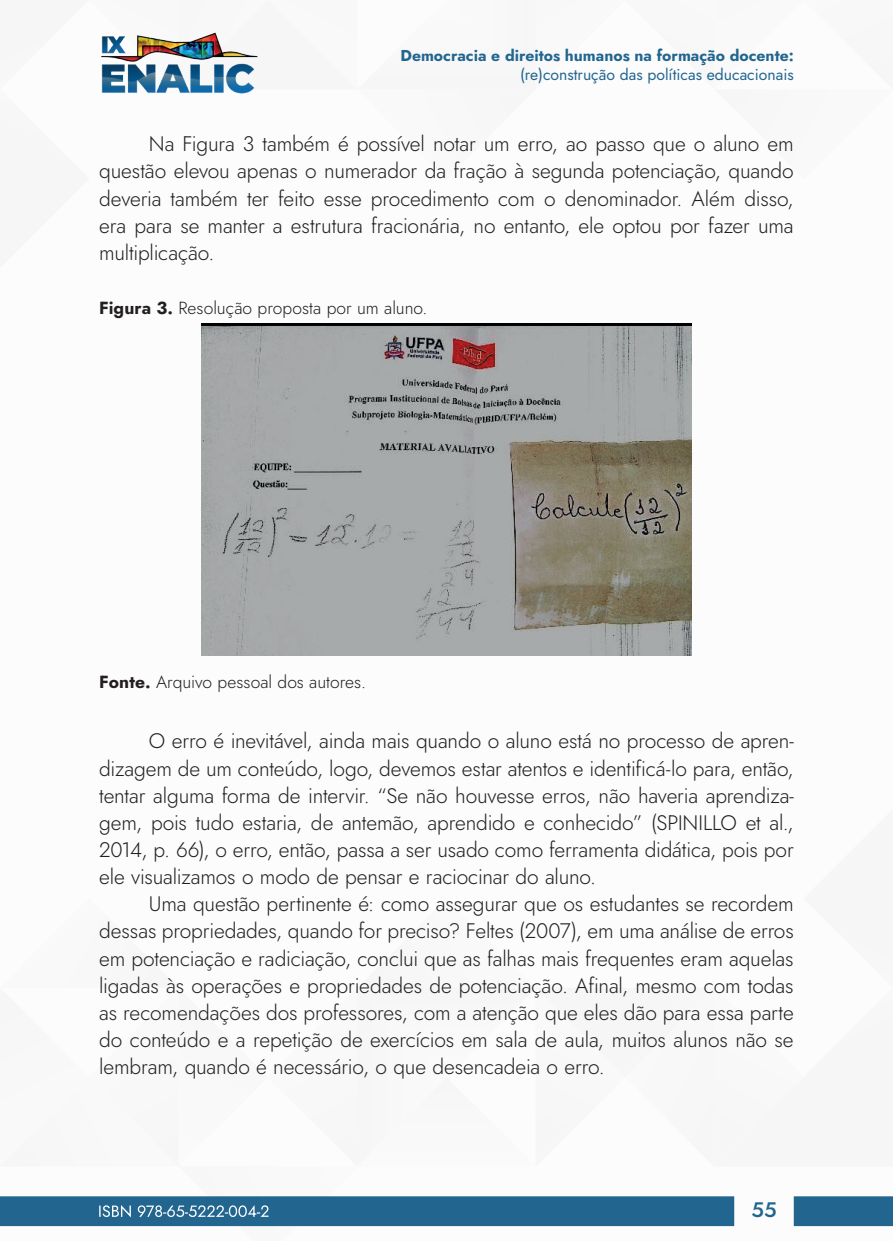
<style>
.page{position:relative;width:893px;height:1241px;background:#fff}
.page>*{position:absolute;margin:0;border:0;box-sizing:border-box;transform-origin:0 0}
._6_CORPO{font:300 21px/27.1px "Jost";letter-spacing:-.005em;color:#231f20;text-align:justify}
.t1{font:500 21px "Jost";color:#226690}
._10_LEGENDAS{font:300 17.5px "Jost";letter-spacing:.005em;color:#231f20}
._11_FONTES{font:300 17.5px "Jost";color:#231f20}
.t2{font:700 15.75px "Jost";color:#226690}
.t3{font:15.75px "Jost";color:#226690}
.s1{font-weight:700}
</style>
<div class="page">
<img style="left:101px;top:32px;width:157px;height:61px">
<svg style="left:0;top:1196px;width:893px;height:31px;background:#3d789d"></svg>
<img style="left:202px;top:323px;width:489px;height:332px">
<p class="t2" style="left:400px;top:45px;width:395px">Democracia e direitos humanos na formação docente:</p>
<p class="t3" style="left:520px;top:64px;width:275px">(re)construção das políticas educacionais</p>
<p class="_6_CORPO" style="left:99px;top:130px;width:696px;text-indent:50px">Na Figura 3 também é possível notar um erro, ao passo que o aluno em questão elevou apenas o numerador da fração à segunda potenciação, quando deveria também ter feito esse procedimento com o denominador. Além disso, era para se manter a estrutura fracionária, no entanto, ele optou por fazer uma multiplicação.</p>
<p class="_10_LEGENDAS" style="left:99px;top:296px;width:330px"><span class="s1">Figura 3.</span> Resolução proposta por um aluno.</p>
<p class="_11_FONTES" style="left:99px;top:669px;width:268px"><span class="s1">Fonte.</span> Arquivo pessoal dos autores.</p>
<p class="_6_CORPO" style="left:99px;top:727px;width:696px;text-indent:50px">O erro é inevitável, ainda mais quando o aluno está no processo de apren&shy;dizagem de um conteúdo, logo, devemos estar atentos e identificá-lo para, então, tentar alguma forma de intervir. “Se não houvesse erros, não haveria aprendiza&shy;gem, pois tudo estaria, de antemão, aprendido e conhecido” (SPINILLO et al., 2014, p. 66), o erro, então, passa a ser usado como ferramenta didática, pois por ele visualizamos o modo de pensar e raciocinar do aluno.</p>
<p class="_6_CORPO" style="left:99px;top:890px;width:696px;text-indent:50px">Uma questão pertinente é: como assegurar que os estudantes se recordem dessas propriedades, quando for preciso? Feltes (2007), em uma análise de erros em potenciação e radiciação, conclui que as falhas mais frequentes eram aquelas ligadas às operações e propriedades de potenciação. Afinal, mesmo com todas as recomendações dos professores, com a atenção que eles dão para essa parte do conteúdo e a repetição de exercícios em sala de aula, muitos alunos não se lembram, quando é necessário, o que desencadeia o erro.</p>
<p class="t1" style="left:751px;top:1195px;width:27px">55</p>
</div>
